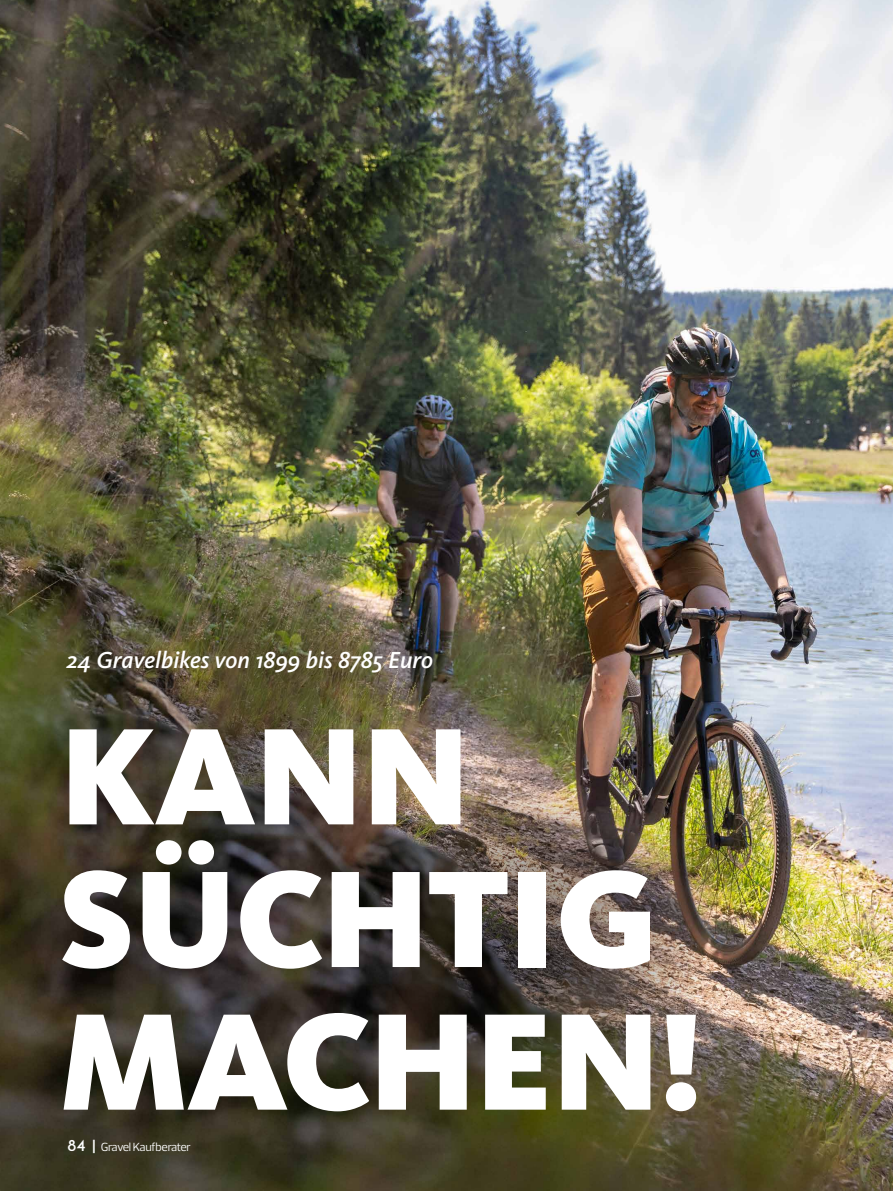
<style>
.page{position:relative;width:893px;height:1191px;background:#fff}
.page>*{position:absolute;margin:0;border:0;box-sizing:border-box;transform-origin:0 0}
.t1{font:900 142.65px/142.6px "Kievit OT";letter-spacing:-.015em;color:#fff}
.t2{font:italic 500 24px "Kievit OT";color:#fff}
.t3{font:12px "Prelo";letter-spacing:-.02em;color:#fff}
.s1{font-family:"Aramis";font-weight:700;font-size:15px}
</style>
<div class="page">
<img style="left:0;top:0;width:893px;height:1191px">
<svg style="left:92px;top:569px;width:311px;height:277px"></svg>
<img style="left:760px;top:779px;width:133px;height:412px">
<img style="left:342px;top:783px;width:368px;height:327px;border-radius:50%">
<p class="t2" style="left:67px;top:645px;width:368px">24 Gravelbikes von 1899 bis 8785 Euro</p>
<h1 class="t1" style="left:59px;top:704px;width:647px">KANN<br>SÜCHTIG<br>MACHEN!</h1>
<p class="t3" style="left:67px;top:1140px;width:125px"><span class="s1">84 |</span> Gravel Kaufberater</p>
</div>
